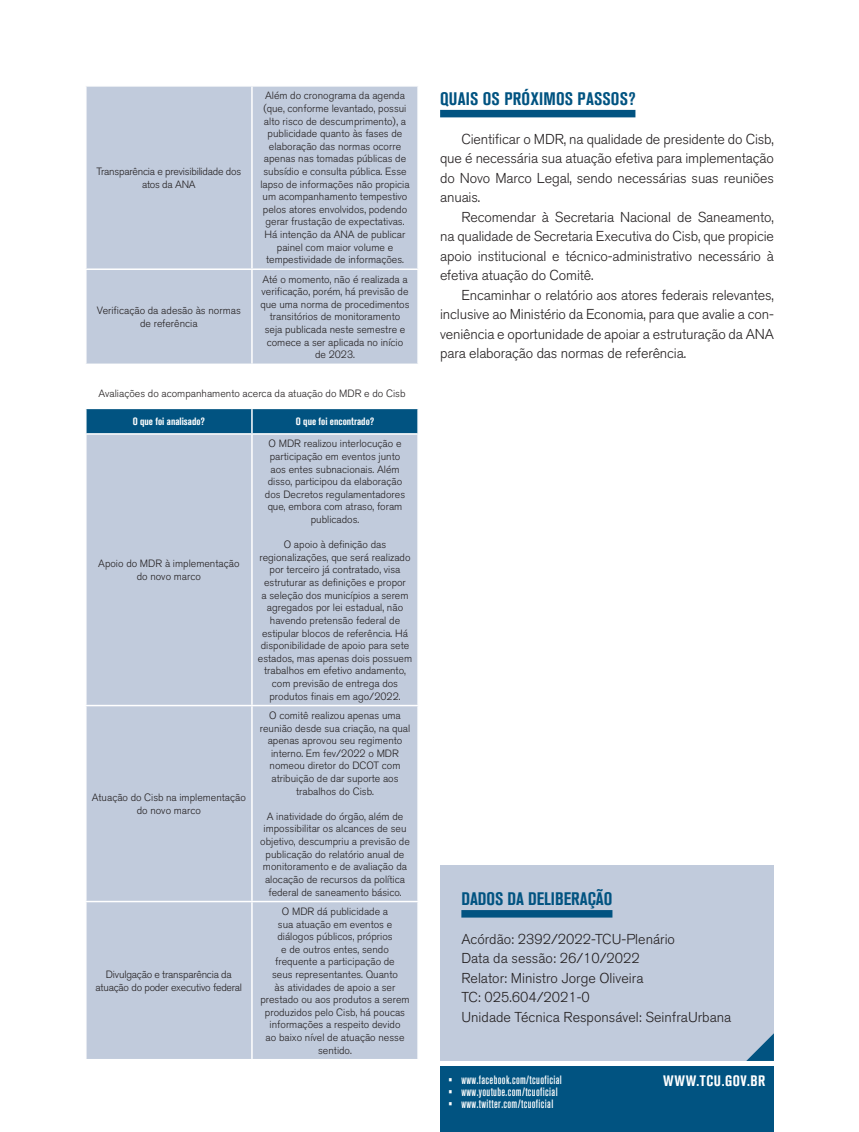
<style>
.page{position:relative;width:859px;height:1132px;background:#fff}
.page>*{position:absolute;margin:0;border:0;box-sizing:border-box;transform-origin:0 0}
.INTERTÍTULO_FICHA{font:700 condensed 18px "Akzidenz Grotesk BQ";letter-spacing:.01em;color:#015381}
.t1{font:700 condensed 15px "Akzidenz Grotesk BQ";letter-spacing:.04em;color:#fff}
.TEXTO_FICHA{font:300 14.25px/19.5px "Akzidenz Grotesk BQ";letter-spacing:-.01em;color:#231f20;text-align:justify}
.t2{font:12px "Akzidenz Grotesk BQ Md Cnd Alt";letter-spacing:.03em;color:#fff}
.TEXTO_FICHA-2{font:300 10.5px/12.6px "Akzidenz Grotesk BQ";color:#231f20;text-align:center}
.TEXTO_FICHA-3{font:300 10.5px/12.6px "Akzidenz Grotesk BQ";letter-spacing:-.02em;color:#231f20;text-align:center}
.FONTE_FICHA{font:300 10.5px "Akzidenz Grotesk BQ";color:#231f20}
.TÍTULO_GRÁFICOS_E_T{font:700 condensed 10.5px "Akzidenz Grotesk BQ";color:#fff}
</style>
<div class="page">
<div style="left:440px;top:1066px;width:334px;height:65px;background:#015381"></div>
<div style="left:440px;top:865px;width:334px;height:195px;background:#c1cbdc"></div>
<svg style="left:461px;top:910px;width:151px;height:7px"></svg>
<svg style="left:747px;top:1033px;width:27px;height:27px"></svg>
<div style="left:87px;top:87px;width:330px;height:276px;background:#c1cbdc"></div>
<hr style="left:251px;top:87px;width:2px;height:181px;background:#fff">
<hr style="left:85px;top:268px;width:167px;height:2px;background:#fff">
<hr style="left:252px;top:268px;width:167px;height:2px;background:#fff">
<hr style="left:251px;top:270px;width:2px;height:93px;background:#fff">
<div style="left:87px;top:409px;width:330px;height:24px;background:#015381"></div>
<div style="left:87px;top:434px;width:330px;height:624px;background:#c1cbdc"></div>
<hr style="left:251px;top:409px;width:2px;height:24px;background:#fff">
<hr style="left:251px;top:434px;width:2px;height:270px;background:#fff">
<hr style="left:251px;top:706px;width:2px;height:194px;background:#fff">
<hr style="left:251px;top:902px;width:2px;height:156px;background:#fff">
<hr style="left:85px;top:704px;width:167px;height:2px;background:#fff">
<hr style="left:252px;top:704px;width:167px;height:2px;background:#fff">
<hr style="left:85px;top:900px;width:167px;height:2px;background:#fff">
<hr style="left:252px;top:900px;width:167px;height:2px;background:#fff">
<div style="left:440px;top:110px;width:195px;height:7px;background:#015381"></div>
<p class="TEXTO_FICHA-3" style="left:96px;top:165px;width:146px">Transparência e previsibilidade dos atos da ANA</p>
<p class="TEXTO_FICHA-2" style="left:260px;top:89px;width:151px">Além do cronograma da agenda (que, conforme levantado, possui alto risco de descumprimento), a publicidade quanto às fases de elaboração das normas ocorre apenas nas tomadas públicas de subsídio e consulta pública. Esse lapso de informações não propicia um acompanhamento tempestivo pelos atores envolvidos, podendo gerar frustação de expectativas.<br>Há intenção da ANA de publicar painel com maior volume e tempestividade de informações.</p>
<p class="TEXTO_FICHA-2" style="left:260px;top:273px;width:151px">Até o momento, não é realizada a verificação, porém, há previsão de que uma norma de procedimentos transitórios de monitoramento seja publicada neste semestre e comece a ser aplicada no início de 2023.</p>
<p class="FONTE_FICHA" style="left:98px;top:388px;width:309px">Avaliações do acompanhamento acerca da atuação do MDR e do Cisb</p>
<p class="TÍTULO_GRÁFICOS_E_T" style="left:133px;top:415px;width:74px">O que foi analisado?</p>
<p class="TÍTULO_GRÁFICOS_E_T" style="left:296px;top:415px;width:80px">O que foi encontrado?</p>
<p class="TEXTO_FICHA-2" style="left:97px;top:304px;width:145px">Verificação da adesão às normas de referência</p>
<p class="TEXTO_FICHA-2" style="left:98px;top:557px;width:143px">Apoio do MDR à implementação do novo marco</p>
<p class="TEXTO_FICHA-2" style="left:92px;top:791px;width:156px">Atuação do Cisb na implementação do novo marco</p>
<p class="TEXTO_FICHA-3" style="left:96px;top:967px;width:148px">Divulgação e transparência da atuação do poder executivo federal</p>
<p class="TEXTO_FICHA-2" style="left:265px;top:437px;width:142px">O MDR realizou interlocução e participação em eventos junto aos entes subnacionais. Além disso, participou da elaboração dos Decretos regulamentadores que, embora com atraso, foram publicados.</p>
<p class="TEXTO_FICHA-2" style="left:258px;top:538px;width:156px">O apoio à definição das regionalizações, que será realizado por terceiro já contratado, visa estruturar as definições e propor<br>a seleção dos municípios a serem agregados por lei estadual, não havendo pretensão federal de estipular blocos de referência. Há disponibilidade de apoio para sete estados, mas apenas dois possuem trabalhos em efetivo andamento, com previsão de entrega dos produtos finais em ago/2022.</p>
<p class="TEXTO_FICHA-2" style="left:260px;top:709px;width:152px">O comitê realizou apenas uma reunião desde sua criação, na qual apenas aprovou seu regimento interno. Em fev/2022 o MDR nomeou diretor do DCOT com atribuição de dar suporte aos trabalhos do Cisb.</p>
<p class="TEXTO_FICHA-2" style="left:260px;top:809px;width:151px">A inatividade do órgão, além de impossibilitar os alcances de seu objetivo, descumpriu a previsão de publicação do relatório anual de monitoramento e de avaliação da alocação de recursos da política federal de saneamento básico.</p>
<p class="TEXTO_FICHA-2" style="left:260px;top:904px;width:151px">O MDR dá publicidade a<br>sua atuação em eventos e diálogos públicos, próprios<br>e de outros entes, sendo frequente a participação de<br>seus representantes. Quanto<br>às atividades de apoio a ser prestado ou aos produtos a serem produzidos pelo Cisb, há poucas informações a respeito devido<br>ao baixo nível de atuação nesse sentido.</p>
<p class="INTERTÍTULO_FICHA" style="left:440px;top:88px;width:197px">QUAIS OS PRÓXIMOS PASSOS?</p>
<p class="TEXTO_FICHA" style="left:440px;top:129px;width:335px;text-indent:21px">Cientificar o MDR, na qualidade de presidente do Cisb, que é necessária sua atuação efetiva para implementação do Novo Marco Legal, sendo necessárias suas reuniões anuais.</p>
<p class="TEXTO_FICHA" style="left:440px;top:207px;width:335px;text-indent:21px">Recomendar à Secretaria Nacional de Saneamento, na qualidade de Secretaria Executiva do Cisb, que propicie apoio institucional e técnico-administrativo necessário à efetiva atuação do Comitê.</p>
<p class="TEXTO_FICHA" style="left:440px;top:285px;width:335px;text-indent:21px">Encaminhar o relatório aos atores federais relevantes, inclusive ao Ministério da Economia, para que avalie a con&shy;veniência e oportunidade de apoiar a estruturação da ANA para elaboração das normas de referência.</p>
<h1 class="INTERTÍTULO_FICHA" style="left:461px;top:887px;width:153px">DADOS DA DELIBERAÇÃO</h1>
<h3 class="TEXTO_FICHA" style="left:461px;top:929px;width:271px;text-align:left">Acórdão: 2392/2022-TCU-Plenário<br>Data da sessão: 26/10/2022<br>Relator: Ministro Jorge Oliveira<br>TC: 025.604/2021-0<br>Unidade Técnica Responsável: SeinfraUrbana</h3>
<p class="t2" style="left:449px;top:1072px;width:115px">• www.facebook.com/tcuoficial</p>
<h2 class="t1" style="left:663px;top:1071px;width:104px">WWW.TCU.GOV.BR</h2>
<p class="t2" style="left:449px;top:1084px;width:111px">• www.youtube.com/tcuoficial</p>
<p class="t2" style="left:449px;top:1096px;width:106px">• www.twitter.com/tcuoficial</p>
</div>
